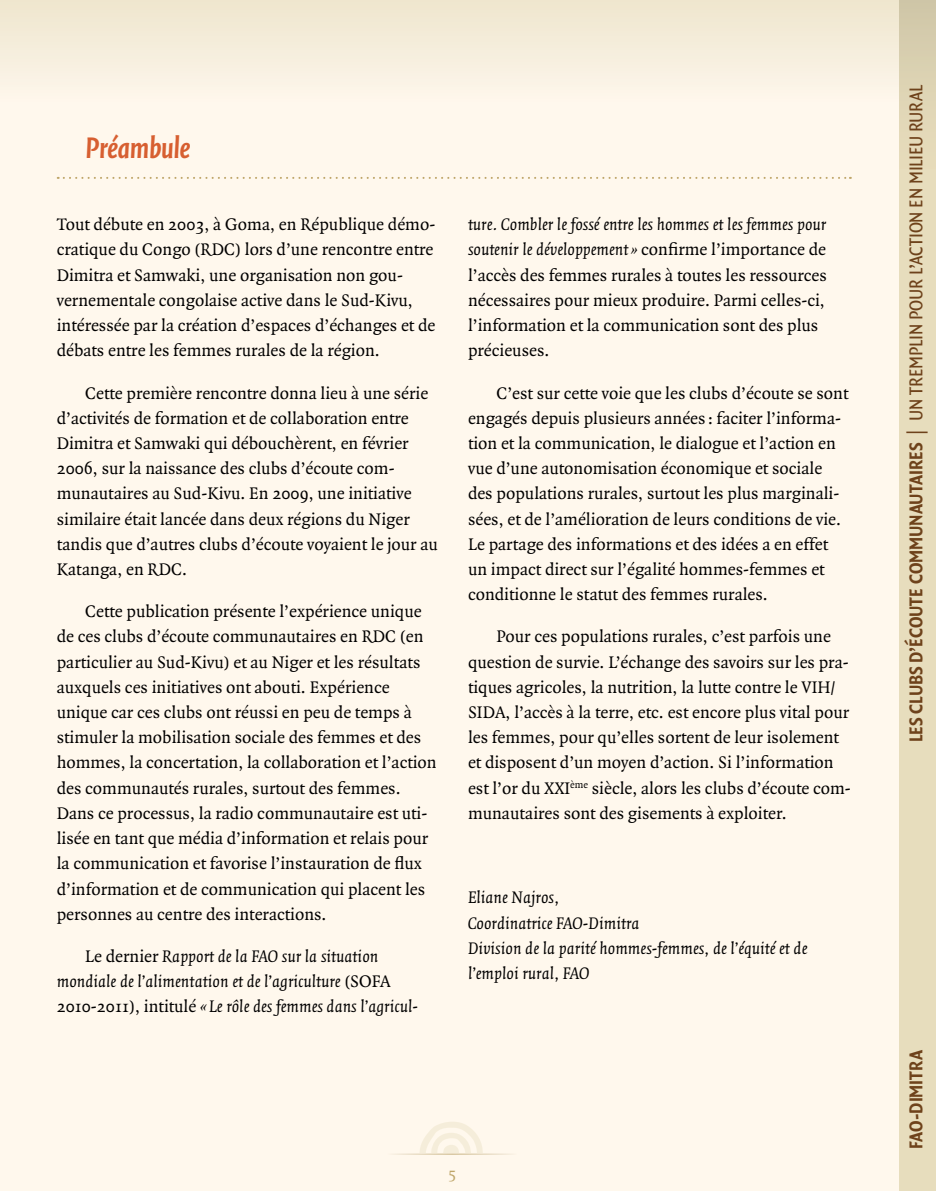
<style>
.page{position:relative;width:936px;height:1191px;background:#fff}
.page>*{position:absolute;margin:0;border:0;box-sizing:border-box;transform-origin:0 0}
.t1{font:italic 700 32px "Quadraat Sans Con";letter-spacing:-.015em;color:#d75f31}
.t2{font:20px "Quadraat Sans Con";letter-spacing:-.005em;color:#6e421b}
.t3{font:700 20px "Quadraat Sans Con";letter-spacing:-.005em;color:#6e421b}
.t4{font:18px/25.2px "Quadraat";color:#000}
.t5{font:italic 18px/25.2px "Quadraat";color:#000}
.t6{font:16px "Quadraat";color:#bea568}
.s1{font-style:normal}
.s2{font-style:italic}
.s3{font-weight:700}
</style>
<div class="page">
<div style="left:0;top:0;width:935px;height:1191px;background:#fff8ed"></div>
<div style="left:0;top:0;width:935px;height:103px;background:linear-gradient(to bottom,#eee6cd,#fef7ec)"></div>
<svg style="left:420px;top:1122px;width:63px;height:31px"></svg>
<hr style="left:386px;top:1153px;width:130px;height:1px;background:#fff">
<svg style="left:58px;top:177px;width:792px;height:2px"></svg>
<div style="left:899px;top:0;width:36px;height:1191px;background:#e5dbb8"></div>
<div style="left:899px;top:0;width:36px;height:169px;background:linear-gradient(to right,#dcd2b3,#dcd2b3)"></div>
<h1 class="t1" style="left:85px;top:131px;width:107px">Préambule</h1>
<p class="t4" style="left:57px;top:212px;width:380px">Tout débute en 2003, à Goma, en République démo&shy;cratique du Congo (RDC) lors d’une rencontre entre Dimitra et Samwaki, une organisation non gou&shy;vernementale congolaise active dans le Sud-Kivu, intéressée par la création d’espaces d’échanges et de débats entre les femmes rurales de la région.</p>
<p class="t4" style="left:57px;top:381px;width:382px;text-indent:28px">Cette première rencontre donna lieu à une série d’activités de formation et de collaboration entre Dimitra et Samwaki qui débouchèrent, en février 2006, sur la naissance des clubs d’écoute com&shy;munautaires au Sud-Kivu. En 2009, une initiative similaire était lancée dans deux régions du Niger tandis que d’autres clubs d’écoute voyaient le jour au Katanga, en RDC.</p>
<p class="t4" style="left:57px;top:599px;width:381px;text-indent:28px">Cette publication présente l’expérience unique de ces clubs d’écoute communautaires en RDC (en particulier au Sud-Kivu) et au Niger et les résultats auxquels ces initiatives ont abouti. Expérience unique car ces clubs ont réussi en peu de temps à stimuler la mobilisation sociale des femmes et des hommes, la concertation, la collaboration et l’action des communautés rurales, surtout des femmes.<br>Dans ce processus, la radio communautaire est uti&shy;lisée en tant que média d’information et relais pour la communication et favorise l’instauration de flux d’information et de communication qui placent les personnes au centre des interactions.</p>
<p class="t5" style="left:57px;top:944px;width:363px;text-indent:28px"><span class="s1">Le dernier</span> Rapport de la FAO sur la situation mondiale de l’alimentation et de l’agriculture <span class="s1">(SOFA<br>2010-2011), intitulé</span> « Le rôle des femmes dans l’agricul-</p>
<p class="t4" style="left:468px;top:212px;width:360px"><span class="s2">ture. Combler le fossé entre les hommes et les femmes pour soutenir le développement»</span> confirme l’importance de l’accès des femmes rurales à toutes les ressources nécessaires pour mieux produire. Parmi celles-ci, l’information et la communication sont des plus précieuses.</p>
<p class="t4" style="left:468px;top:381px;width:382px;text-indent:28px">C’est sur cette voie que les clubs d’écoute se sont engagés depuis plusieurs années : faciter l’informa&shy;tion et la communication, le dialogue et l’action en vue d’une autonomisation économique et sociale des populations rurales, surtout les plus marginali&shy;sées, et de l’amélioration de leurs conditions de vie.<br>Le partage des informations et des idées a en effet un impact direct sur l’égalité hommes-femmes et conditionne le statut des femmes rurales.</p>
<p class="t4" style="left:468px;top:624px;width:384px;text-indent:28px">Pour ces populations rurales, c’est parfois une question de survie. L’échange des savoirs sur les pra&shy;tiques agricoles, la nutrition, la lutte contre le VIH/ SIDA, l’accès à la terre, etc. est encore plus vital pour les femmes, pour qu’elles sortent de leur isolement et disposent d’un moyen d’action. Si l’information est l’or du XXI<sup>ème</sup> siècle, alors les clubs d’écoute com&shy;munautaires sont des gisements à exploiter.</p>
<p class="t5" style="left:468px;top:885px;width:341px">Eliane Najros,<br>Coordinatrice FAO-Dimitra<br>Division de la parité hommes-femmes, de l’équité et de l’emploi rural, FAO</p>
<p class="t6" style="left:448px;top:1164px;width:10px">5</p>
<p class="t2" style="left:904px;top:742px;width:659px;rotate:-90deg"><span class="s3">Les clubs d’écoute communautaires</span> | Un tremplin pour l’action en milieu rural</p>
<p class="t3" style="left:904px;top:1148px;width:100px;rotate:-90deg">fao-dimitra</p>
</div>
